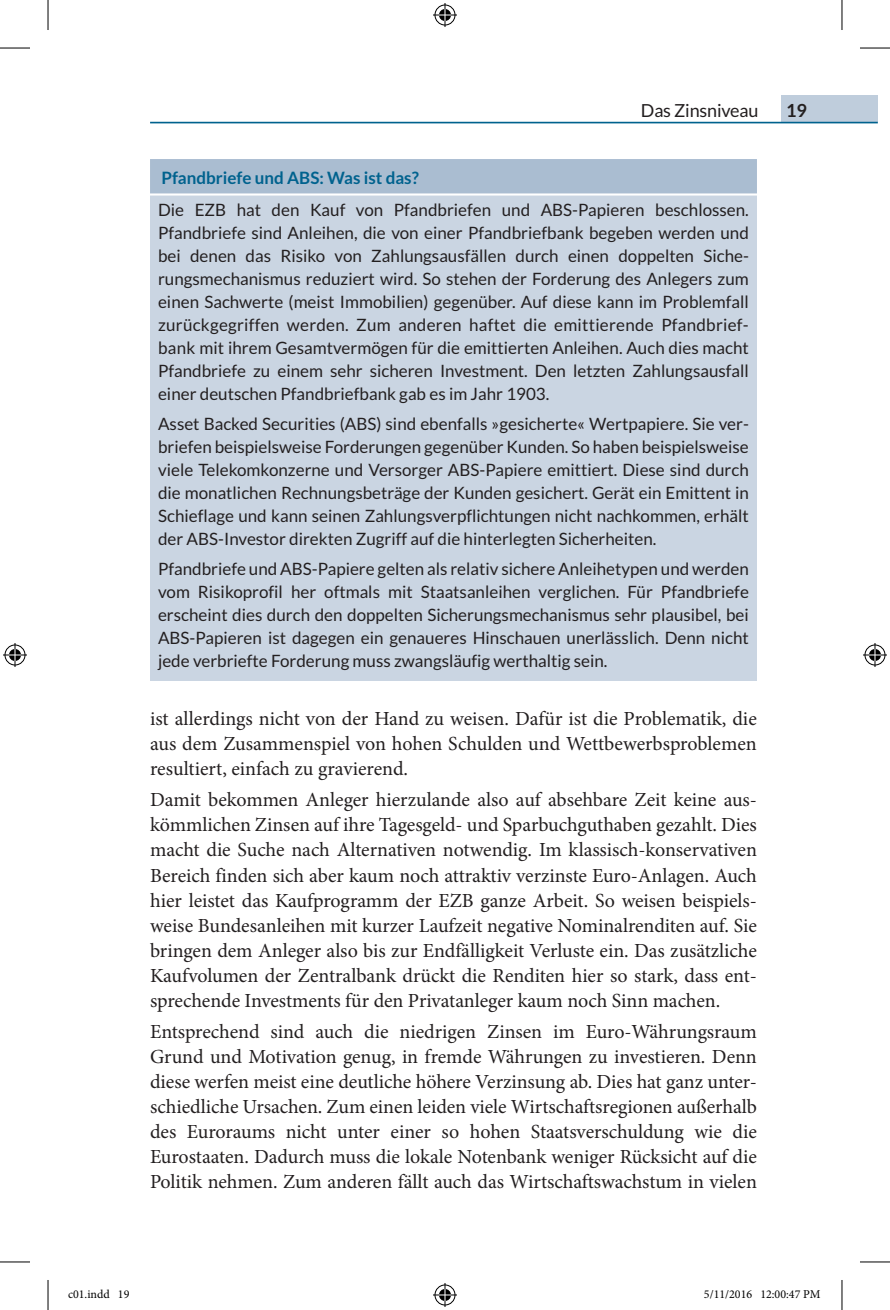
<style>
.page{position:relative;width:890px;height:1310px;background:#fff}
.page>*{position:absolute;margin:0;border:0;box-sizing:border-box;transform-origin:0 0}
.t1{font:20px/25px "Minion Pro";letter-spacing:-.005em;color:#231f20;text-align:justify}
.t2{font:18px "Lato";letter-spacing:-.01em;color:#231f20}
.t3{font:700 18px "Lato";color:#231f20}
.t4{font:17px/23px "Lato";color:#231f20;text-align:justify}
.t5{font:12px "Minion Pro";color:#000}
.s1{font-weight:700;color:#00628e}
</style>
<div class="page">
<div style="left:781px;top:95px;width:97px;height:27px;background:#bfcddc"></div>
<hr style="left:150px;top:122px;width:728px;height:1px;background:#00628e">
<div style="left:150px;top:159px;width:607px;height:521px;background:#cad5e2"></div>
<div style="left:150px;top:159px;width:607px;height:34px;background:#aabdd1"></div>
<hr style="left:144px;top:193px;width:619px;height:2px;background:#fff">
<hr style="left:0;top:48px;width:30px;height:1px;background:#000">
<hr style="left:860px;top:48px;width:30px;height:1px;background:#000">
<hr style="left:0;top:1261px;width:30px;height:1px;background:#000">
<hr style="left:860px;top:1261px;width:30px;height:1px;background:#000">
<hr style="left:48px;top:0;width:1px;height:30px;background:#000">
<hr style="left:48px;top:1279px;width:1px;height:30px;background:#000">
<hr style="left:841px;top:0;width:1px;height:30px;background:#000">
<hr style="left:841px;top:1279px;width:1px;height:30px;background:#000">
<svg style="left:433px;top:3px;width:24px;height:24px"></svg>
<svg style="left:433px;top:1283px;width:24px;height:23px"></svg>
<svg style="left:3px;top:643px;width:24px;height:24px"></svg>
<svg style="left:863px;top:643px;width:24px;height:24px"></svg>
<p class="t2" style="left:641px;top:101px;width:119px">Das Zinsniveau</p>
<p class="t3" style="left:786px;top:100px;width:22px">19</p>
<p class="t4" style="left:158px;top:161px;width:592px;line-height:32.4px"><span class="s1">Pfandbriefe und ABS: Was ist das?<br></span>Die EZB hat den Kauf von Pfandbriefen und ABS-Papieren beschlossen.</p>
<p class="t4" style="left:158px;top:221px;width:592px">Pfandbriefe sind Anleihen, die von einer Pfandbriefbank begeben werden und bei denen das Risiko von Zahlungsausfällen durch einen doppelten Siche&shy;rungsmechanismus reduziert wird. So stehen der Forderung des Anlegers zum einen Sachwerte (meist I mmobilien) gegenüber. Auf diese kann im Problemfall zurückgegriffen werden. Zum anderen haftet die emittierende Pfandbrief&shy;bank mit ihrem Gesamtvermögen für die emittierten Anleihen. Auch dies macht Pfandbriefe zu einem sehr sicheren I nvestment. Den letzten Zahlungsausfall einer deutschen Pfandbriefbank gab es im Jahr 1903.</p>
<p class="t4" style="left:158px;top:412px;width:592px">Asset Backed Securities (ABS) sind ebenfalls »gesicherte« Wertpapiere. Sie ver&shy;briefen beispielsweise Forderungen gegenüber Kunden. So haben beispielsweise viele Telekomkonzerne und Versorger ABS-Papiere emittiert. Diese sind durch die monatlichen Rechnungsbeträge der Kunden gesichert. Gerät ein Emittent in Schieflage und kann seinen Zahlungsverpflichtungen nicht nachkommen, erhält der ABS-I nvestor direkten Zugriff auf die hinterlegten Sicherheiten.</p>
<p class="t4" style="left:158px;top:557px;width:592px">Pfandbriefe und ABS-Papiere gelten als relativ sichere Anleihetypen und werden vom Risikoprofil her oftmals mit Staatsanleihen verglichen. Für Pfandbriefe erscheint dies durch den doppelten Sicherungsmechanismus sehr plausibel, bei ABS-Papieren ist dagegen ein genaueres Hinschauen unerlässlich. Denn nicht jede verbriefte Forderung muss zwangsläufig werthaltig sein.</p>
<p class="t1" style="left:150px;top:705px;width:608px">ist allerdings nicht von der Hand zu weisen. Dafür ist die Problematik, die aus dem Zusammenspiel von hohen Schulden und Wettbewerbsproblemen resultiert, einfach zu gravierend.</p>
<p class="t1" style="left:150px;top:787px;width:608px">Damit bekommen Anleger hierzulande also auf absehbare Zeit keine aus&shy;kömmlichen Zinsen auf ihre Tagesgeld- und Sparbuchguthaben gezahlt. Dies macht die Suche nach Alternativen notwendig. Im klassisch-konservativen Bereich finden sich aber kaum noch attraktiv verzinste Euro-Anlagen. Auch hier leistet das Kaufprogramm der EZB ganze Arbeit. So weisen beispiels&shy;weise Bundesanleihen mit kurzer Laufzeit negative Nominalrenditen auf. Sie bringen dem Anleger also bis zur Endfälligkeit Verluste ein. Das zusätzliche Kaufvolumen der Zentralbank drückt die Renditen hier so stark, dass ent&shy;sprechende Investments für den Privatanleger kaum noch Sinn machen.</p>
<p class="t1" style="left:150px;top:1019px;width:608px">Entsprechend sind auch die niedrigen Zinsen im Euro-Währungsraum Grund und Motivation genug, in fremde Währungen zu investieren. Denn diese werfen meist eine deutliche höhere Verzinsung ab. Dies hat ganz unter&shy;schiedliche Ursachen. Zum einen leiden viele Wirtschaftsregionen außerhalb des Euroraums nicht unter einer so hohen Staatsverschuldung wie die Eurostaaten. Dadurch muss die lokale Notenbank weniger Rücksicht auf die Politik nehmen. Zum anderen fällt auch das Wirtschaftswachstum in vielen</p>
<p class="t5" style="left:68px;top:1285px;width:63px">c01.indd 19</p>
<p class="t5" style="left:704px;top:1285px;width:118px">5/11/2016 12:00:47 PM</p>
</div>
